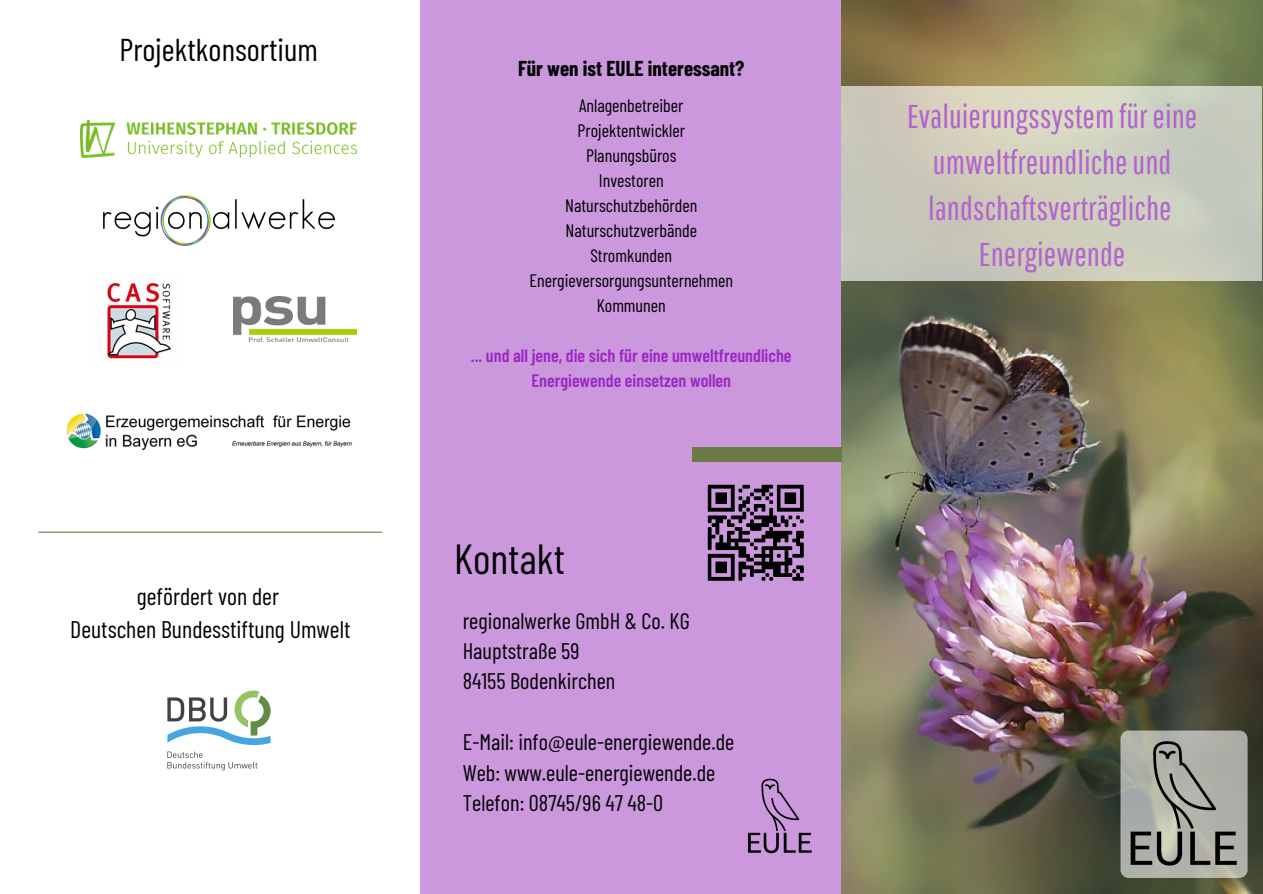
<style>
.page{position:relative;width:1263px;height:894px;background:#fff}
.page>*{position:absolute;margin:0;border:0;box-sizing:border-box;transform-origin:0 0}
.t1{font:42px "Barlow Condensed";color:#000}
.t2{font:33px/46px "Pathway Gothic One";color:#b265cd;text-align:center}
.t3{font:31.5px "Barlow Condensed";color:#000}
.t4{font:24px "Barlow Condensed";color:#000}
.t5{font:22.5px "Barlow Condensed";color:#000}
.t6{font:700 21px "Barlow Condensed";color:#000}
.t7{font:18px "Barlow Condensed";color:#000}
.t8{font:600 18px/25px "Barlow Condensed";color:#9c28c4;text-align:center}
</style>
<div class="page">
<img style="left:842px;top:0;width:420px;height:893px">
<div style="left:421px;top:0;width:420px;height:893px;background:#cb97dd"></div>
<div style="left:841px;top:86px;width:421px;height:195px;background:linear-gradient(to bottom,#d3d2c0,#c6c7ba)"></div>
<div style="left:1120px;top:730px;width:127px;height:147px;background:#aeb1a8;border-radius:8px"></div>
<img style="left:1129px;top:740px;width:108px;height:126px">
<img style="left:706px;top:484px;width:98px;height:97px">
<img style="left:748px;top:778px;width:64px;height:75px">
<div style="left:692px;top:446px;width:150px;height:15px;background:#6a7b46"></div>
<img style="left:81px;top:120px;width:275px;height:38px">
<img style="left:104px;top:196px;width:230px;height:49px">
<img style="left:107px;top:282px;width:64px;height:77px">
<img style="left:233px;top:296px;width:124px;height:45px">
<img style="left:66px;top:413px;width:286px;height:38px">
<img style="left:167px;top:690px;width:104px;height:81px">
<hr style="left:39px;top:531px;width:343px;height:1px;background:#6a7b46">
<p class="t3" style="left:119px;top:29px;width:200px">Projektkonsortium</p>
<p class="t4" style="left:137px;top:581px;width:144px">gefördert von der</p>
<p class="t4" style="left:70px;top:613px;width:282px">Deutschen Bundesstiftung Umwelt</p>
<p class="t6" style="left:518px;top:55px;width:228px">Für wen ist EULE interessant?</p>
<p class="t7" style="left:579px;top:94px;width:106px">Anlagenbetreiber</p>
<p class="t7" style="left:578px;top:119px;width:109px">Projektentwickler</p>
<p class="t7" style="left:586px;top:144px;width:92px">Planungsbüros</p>
<p class="t7" style="left:599px;top:169px;width:66px">Investoren</p>
<p class="t7" style="left:565px;top:194px;width:134px">Naturschutzbehörden</p>
<p class="t7" style="left:566px;top:218px;width:133px">Naturschutzverbände</p>
<p class="t7" style="left:590px;top:243px;width:83px">Stromkunden</p>
<p class="t7" style="left:529px;top:268px;width:205px">Energieversorgungsunternehmen</p>
<p class="t7" style="left:597px;top:293px;width:71px">Kommunen</p>
<p class="t8" style="left:471px;top:342px;width:322px">... und all jene, die sich für eine umweltfreundliche<br>Energiewende einsetzen wollen</p>
<p class="t1" style="left:454px;top:531px;width:112px">Kontakt</p>
<p class="t5" style="left:463px;top:606px;width:229px">regionalwerke GmbH &amp; Co. KG</p>
<p class="t5" style="left:463px;top:636px;width:118px">Hauptstraße 59</p>
<p class="t5" style="left:463px;top:666px;width:154px">84155 Bodenkirchen</p>
<p class="t5" style="left:463px;top:727px;width:273px">E-Mail: info@eule-energiewende.de</p>
<p class="t5" style="left:463px;top:757px;width:254px">Web: www.eule-energiewende.de</p>
<p class="t5" style="left:463px;top:788px;width:202px">Telefon: 08745/96 47 48-0</p>
<p class="t2" style="left:907px;top:92px;width:292px">Evaluierungssystemfüreine umweltfreundlicheund landschaftsverträgliche</p>
<p class="t2" style="left:979px;top:230px;width:148px">Energiewende</p>
</div>
